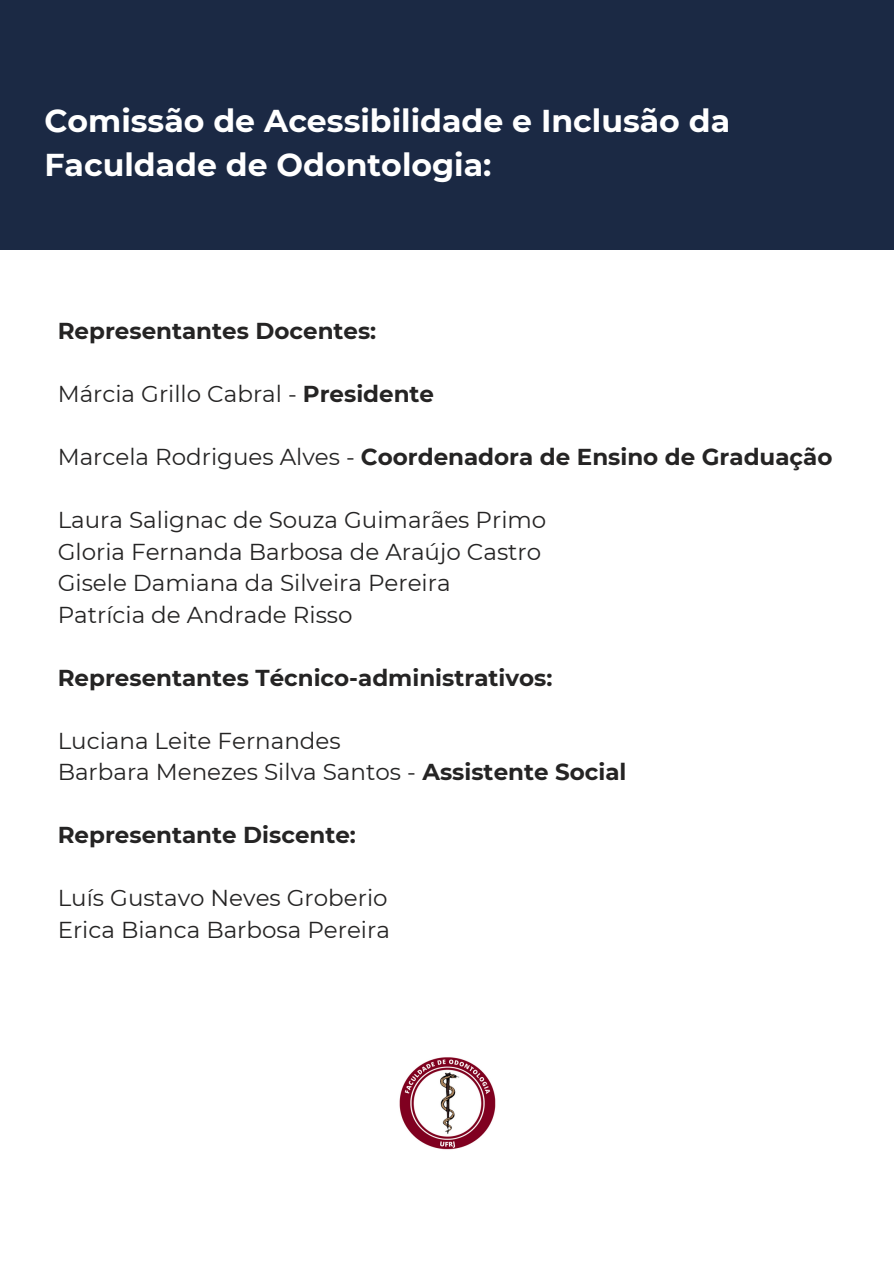
<style>
.page{position:relative;width:894px;height:1264px;background:#fff}
.page>*{position:absolute;margin:0;border:0;box-sizing:border-box;transform-origin:0 0}
.t1{font:700 31.5px/43px "Montserrat";color:#fff}
.t2{font:22.95px "Montserrat";color:#252424}
.t3{font:700 22.95px "Montserrat";color:#252424}
.s1{font-weight:700}
.s2{font-weight:400}
</style>
<div class="page">
<img style="left:399px;top:1057px;width:97px;height:93px">
<div style="left:0;top:0;width:893px;height:249px;background:#1b2944"></div>
<p class="t1" style="left:44px;top:100px;width:687px">Comissão de Acessibilidade e Inclusão da<br>Faculdade de Odontologia:</p>
<h2 class="t3" style="left:58px;top:317px;width:320px">Representantes Docentes:</h2>
<p class="t2" style="left:58px;top:380px;width:378px">Márcia Grillo Cabral - <span class="s1">Presidente</span></p>
<p class="t3" style="left:58px;top:443px;width:776px"><span class="s2">Marcela Rodrigues Alves -</span> Coordenadora de Ensino de Graduação</p>
<p class="t2" style="left:58px;top:506px;width:490px">Laura Salignac de Souza Guimarães Primo</p>
<p class="t2" style="left:58px;top:537px;width:485px">Gloria Fernanda Barbosa de Araújo Castro</p>
<p class="t2" style="left:58px;top:569px;width:394px">Gisele Damiana da Silveira Pereira</p>
<p class="t2" style="left:58px;top:600px;width:296px">Patrícia de Andrade Risso</p>
<h2 class="t3" style="left:58px;top:663px;width:496px">Representantes Técnico-administrativos:</h2>
<p class="t2" style="left:58px;top:726px;width:284px">Luciana Leite Fernandes</p>
<p class="t2" style="left:58px;top:758px;width:570px">Barbara Menezes Silva Santos - <span class="s1">Assistente Social</span></p>
<h2 class="t3" style="left:58px;top:821px;width:300px">Representante Discente:</h2>
<p class="t2" style="left:58px;top:884px;width:331px">Luís Gustavo Neves Groberio</p>
<p class="t2" style="left:58px;top:915px;width:333px">Erica Bianca Barbosa Pereira</p>
</div>
